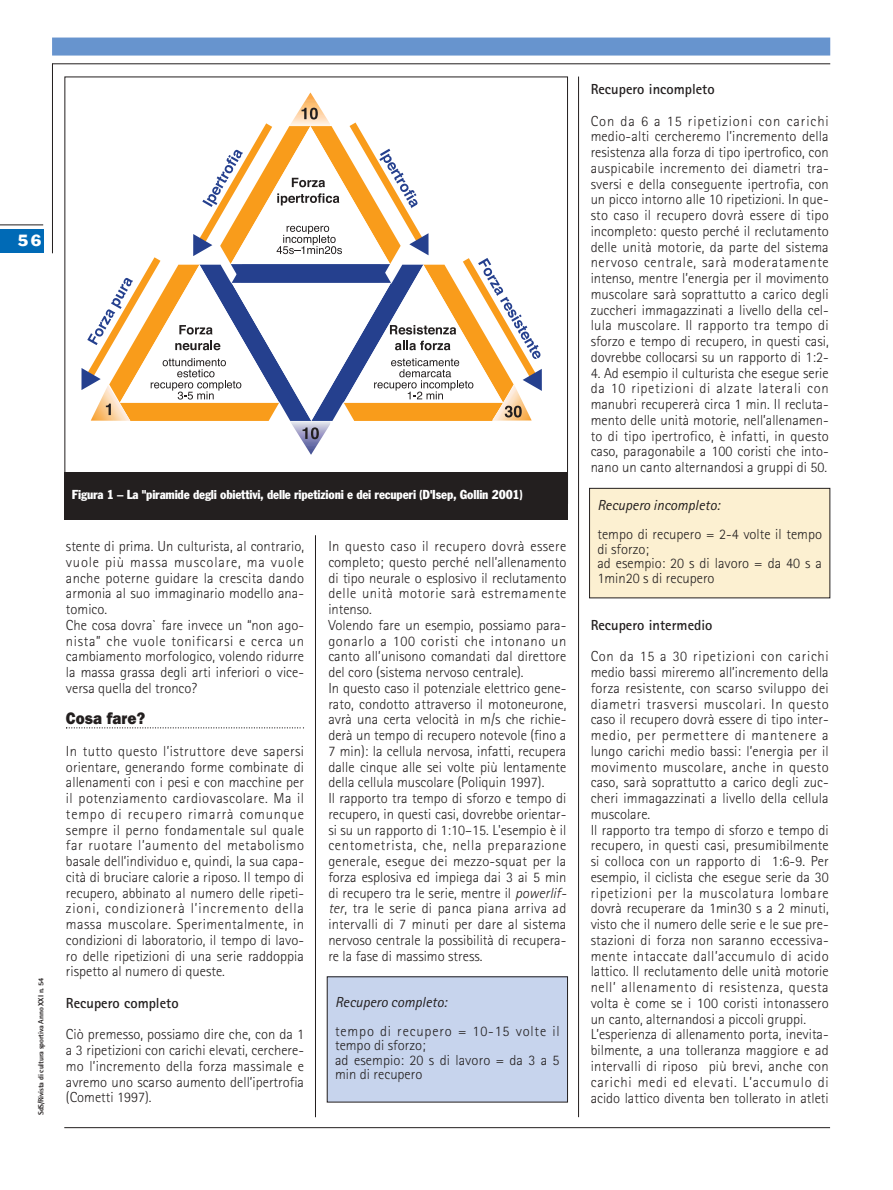
<style>
.page{position:relative;width:893px;height:1190px;background:#fff}
.page>*{position:absolute;margin:0;border:0;box-sizing:border-box;transform-origin:0 0}
.t1{font:800 16.5px "Franklin Gothic IT Cby BT";color:#231f1f;scale:.9 1}
.t2{font:15px "Franklin Gothic BT";color:#fff}
.t3{font:300 14.55px/15.8px "Rotis Sans Serif";color:#231f1f}
.t4{font:700 14.55px "Rotis Sans Serif";color:#231f1f}
.t5{font:italic 14.55px "Rotis Sans Serif";color:#231f1f}
.t6{font:condensed 12.75px "Franklin Gothic BT";letter-spacing:-.015em;color:#fff}
.t7{font:800 7.5px "Rotis Semi Sans";letter-spacing:-.025em;color:#231f1f}
.s1{font-style:italic}
</style>
<div class="page">
<hr style="left:0;top:224px;width:43px;height:1px;background:#231f1f">
<div style="left:52px;top:38px;width:778px;height:18px;background:#6794ce"></div>
<hr style="left:52px;top:63px;width:778px;height:1px;background:#231f1f">
<hr style="left:52px;top:64px;width:1px;height:189px;background:#231f1f">
<div style="left:0;top:229px;width:43px;height:24px;background:#006ab6"></div>
<hr style="left:578px;top:77px;width:1px;height:1040px;background:#231f1f">
<hr style="left:64px;top:1127px;width:766px;height:1px;background:#231f1f">
<svg style="left:66px;top:727px;width:238px;height:1px"></svg>
<svg style="left:81px;top:92px;width:461px;height:363px"></svg>
<div style="left:64px;top:472px;width:504px;height:47px;background:#231f1f"></div>
<svg style="left:315px;top:487px;width:515px;height:631px"></svg>
<p class="t2" style="left:18px;top:235px;width:26px">56</p>
<p class="t7" style="left:38px;top:1115px;width:139px;rotate:-90deg">SdS/Rivista di cultura sportiva Anno XXI n. 54</p>
<p class="t6" style="left:72px;top:490px;width:452px">Figura 1 – La "piramide degli obiettivi, delle ripetizioni e dei recuperi (D'Isep, Gollin 2001)</p>
<p class="t3" style="left:66px;top:539px;width:239px">stente di prima. Un culturista, al contrario, vuole più massa muscolare, ma vuole anche poterne guidare la crescita dando armonia al suo immaginario modello ana&shy;tomico.<br>Che cosa dovra` fare invece un “non ago&shy;nista” che vuole tonificarsi e cerca un cambiamento morfologico, volendo ridurre la massa grassa degli arti inferiori o vice&shy;versa quella del tronco?</p>
<p class="t1" style="left:66px;top:712px;width:89px">Cosa fare?</p>
<p class="t3" style="left:66px;top:744px;width:239px;text-align:justify">In tutto questo l’istruttore deve sapersi orientare, generando forme combinate di allenamenti con i pesi e con macchine per il potenziamento cardiovascolare. Ma il tempo di recupero rimarrà comunque sempre il perno fondamentale sul quale far ruotare l’aumento del metabolismo basale dell’individuo e, quindi, la sua capa&shy;cità di bruciare calorie a riposo. Il tempo di recupero, abbinato al numero delle ripeti&shy;zioni, condizionerà l’incremento della massa muscolare. Sperimentalmente, in condizioni di laboratorio, il tempo di lavo&shy;ro delle ripetizioni di una serie raddoppia rispetto al numero di queste.</p>
<p class="t4" style="left:66px;top:997px;width:114px">Recupero completo</p>
<p class="t3" style="left:66px;top:1028px;width:239px;text-align:justify">Ciò premesso, possiamo dire che, con da 1 a 3 ripetizioni con carichi elevati, cerchere&shy;mo l’incremento della forza massimale e avremo uno scarso aumento dell’ipertrofia (Cometti 1997).</p>
<p class="t3" style="left:328px;top:539px;width:239px">In questo caso il recupero dovrà essere completo; questo perché nell’allenamento di tipo neurale o esplosivo il reclutamento delle unità motorie sarà estremamente intenso.<br>Volendo fare un esempio, possiamo para&shy;gonarlo a 100 coristi che intonano un canto all’unisono comandati dal direttore del coro (sistema nervoso centrale).<br>In questo caso il potenziale elettrico gene&shy;rato, condotto attraverso il motoneurone, avrà una certa velocità in m/s che richie&shy;derà un tempo di recupero notevole (fino a 7 min): la cellula nervosa, infatti, recupera dalle cinque alle sei volte più lentamente della cellula muscolare (Poliquin 1997).<br>Il rapporto tra tempo di sforzo e tempo di recupero, in questi casi, dovrebbe orientar&shy;si su un rapporto di 1:10–15. L'esempio è il centometrista, che, nella preparazione generale, esegue dei mezzo-squat per la forza esplosiva ed impiega dai 3 ai 5 min di recupero tra le serie, mentre il <span class="s1">powerlif&shy;ter</span>, tra le serie di panca piana arriva ad intervalli di 7 minuti per dare al sistema nervoso centrale la possibilità di recupera&shy;re la fase di massimo stress.</p>
<p class="t5" style="left:335px;top:996px;width:113px">Recupero completo:</p>
<p class="t3" style="left:335px;top:1024px;width:226px;line-height:14.5px">tempo di recupero = 10-15 volte il tempo di sforzo;<br>ad esempio: 20 s di lavoro = da 3 a 5 min di recupero</p>
<p class="t4" style="left:590px;top:84px;width:125px">Recupero incompleto</p>
<p class="t3" style="left:590px;top:114px;width:239px;text-align:justify">Con da 6 a 15 ripetizioni con carichi medio-alti cercheremo l’incremento della resistenza alla forza di tipo ipertrofico, con auspicabile incremento dei diametri tra&shy;sversi e della conseguente ipertrofia, con un picco intorno alle 10 ripetizioni. In que&shy;sto caso il recupero dovrà essere di tipo incompleto: questo perché il reclutamento delle unità motorie, da parte del sistema nervoso centrale, sarà moderatamente intenso, mentre l’energia per il movimento muscolare sarà soprattutto a carico degli zuccheri immagazzinati a livello della cel&shy;lula muscolare. Il rapporto tra tempo di sforzo e tempo di recupero, in questi casi, dovrebbe collocarsi su un rapporto di 1:2-</p>
<p class="t3" style="left:590px;top:366px;width:239px;text-align:justify">4. Ad esempio il culturista che esegue serie da 10 ripetizioni di alzate laterali con manubri recupererà circa 1 min. Il recluta&shy;mento delle unità motorie, nell’allenamen&shy;to di tipo ipertrofico, è infatti, in questo caso, paragonabile a 100 coristi che into&shy;nano un canto alternandosi a gruppi di 50.</p>
<p class="t5" style="left:597px;top:500px;width:124px">Recupero incompleto:</p>
<p class="t3" style="left:597px;top:528px;width:226px;line-height:14.5px">tempo di recupero = 2-4 volte il tempo di sforzo;<br>ad esempio: 20 s di lavoro = da 40 s a<br>1min20 s di recupero</p>
<p class="t4" style="left:590px;top:619px;width:123px">Recupero intermedio</p>
<p class="t3" style="left:590px;top:650px;width:239px">Con da 15 a 30 ripetizioni con carichi medio bassi mireremo all’incremento della forza resistente, con scarso sviluppo dei diametri trasversi muscolari. In questo caso il recupero dovrà essere di tipo inter&shy;medio, per permettere di mantenere a lungo carichi medio bassi: l’energia per il movimento muscolare, anche in questo caso, sarà soprattutto a carico degli zuc&shy;cheri immagazzinati a livello della cellula muscolare.<br>Il rapporto tra tempo di sforzo e tempo di recupero, in questi casi, presumibilmente si colloca con un rapporto di 1:6-9. Per esempio, il ciclista che esegue serie da 30 ripetizioni per la muscolatura lombare dovrà recuperare da 1min30 s a 2 minuti, visto che il numero delle serie e le sue pre&shy;stazioni di forza non saranno eccessiva&shy;mente intaccate dall’accumulo di acido lattico. Il reclutamento delle unità motorie nell’ allenamento di resistenza, questa volta è come se i 100 coristi intonassero un canto, alternandosi a piccoli gruppi.<br>L’esperienza di allenamento porta, inevita&shy;bilmente, a una tolleranza maggiore e ad intervalli di riposo più brevi, anche con carichi medi ed elevati. L’accumulo di acido lattico diventa ben tollerato in atleti</p>
</div>
